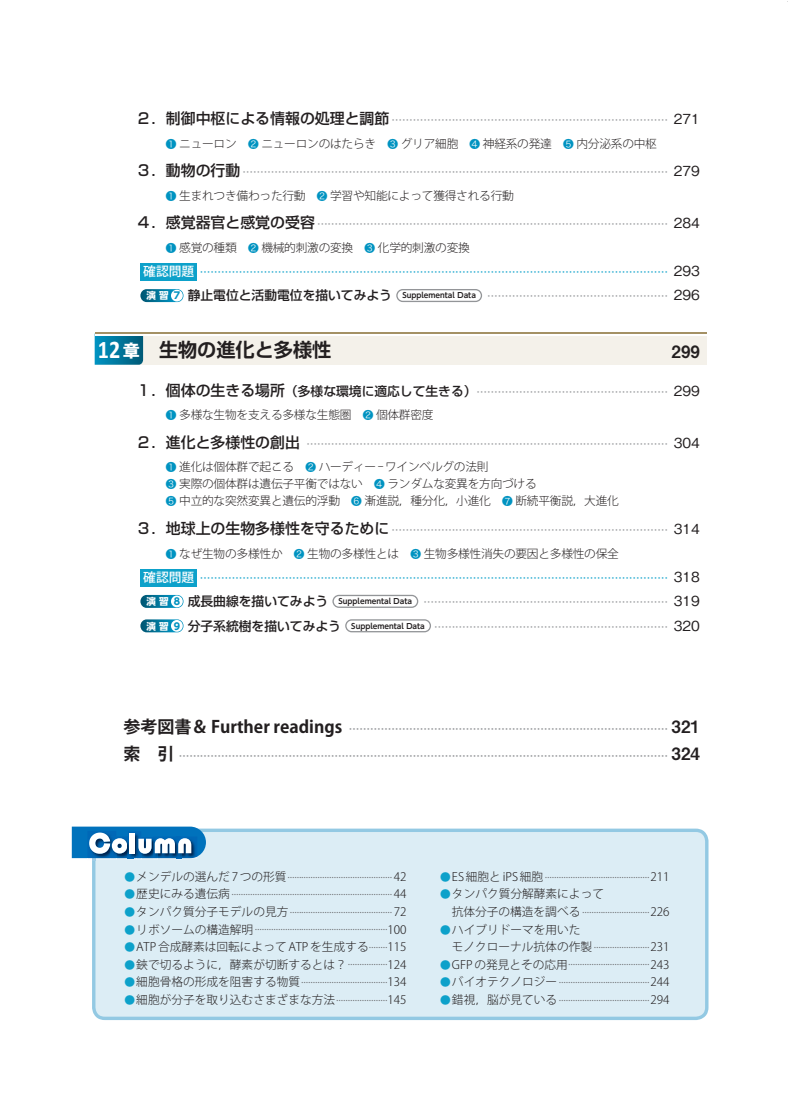
<style>
.page{position:relative;width:800px;height:1119px;background:#fff}
.page>*{position:absolute;margin:0;border:0;box-sizing:border-box;transform-origin:0 0}
.t1{font:700 19.2px "Shin Go Pro De";color:#231f20}
.t2{font:16.95px "Midashi Go Pro MB31";color:#231f20}
.t3{font:300 11.7px/14.4px "Koz Go Pro";color:#6c6d70}
.t4{font:300 11.7px/17px "Koz Go Pro";letter-spacing:-.02em;color:#231f20}
.t5{font:300 11.7px/14.4px "Koz Go Pro";color:#231f20}
.t6{font:500 10.65px "Shin Go Pro";color:#939598}
.t7{font:700 10.65px "Koz Go Pro";color:#939598}
.t8{font:500 10.65px "Koz Go Pro";color:#0da1ca}
.s1{font-size:14.85px;color:#231f20}
.s2{font-family:"Gothic BBB Pro";font-size:13.8px;color:#231f20}
.s3{font-family:"Hira Kaku Pro W3";font-weight:400;font-size:10.65px;color:#0093c1}
.s4{font-size:12.75px;color:#fff}
.s5{font-family:"UD Shin Go Pro";font-weight:700;font-size:9.6px;color:#fff}
.s6{font-family:"UD Shin Go Pro";font-weight:700;font-size:9.6px;color:#0093c1}
.s7{font-size:12.75px;color:#231f20}
.s8{font-family:"Calibri";font-size:25.5px;color:#fff}
.s9{font-family:"Koz Go Pro";font-weight:800;font-size:16.95px;color:#fff}
.s10{font-size:16.95px;color:#231f20}
.s11{font-family:"Midashi Go Pro MB31";font-weight:400;font-size:16.95px;color:#231f20}
.s12{color:#231f20}
.s13{font-size:10.65px;color:#0da1ca}
.s14{color:#6c6d70}
</style>
<div class="page">
<div style="left:140px;top:263px;width:57px;height:17px;background:#0da1ca"></div>
<div style="left:140px;top:569px;width:57px;height:17px;background:#0da1ca"></div>
<svg style="left:140px;top:289px;width:43px;height:13px"></svg>
<div style="left:171px;top:290px;width:12px;height:11px;background:#fff;border-radius:50%"></div>
<svg style="left:396px;top:289px;width:86px;height:13px"></svg>
<div style="left:95px;top:333px;width:611px;height:31px;background:#f4f1ea"></div>
<svg style="left:95px;top:335px;width:48px;height:29px"></svg>
<hr style="left:95px;top:332px;width:611px;height:3px;background:#a49165">
<hr style="left:95px;top:334px;width:611px;height:1px;background:#fff">
<svg style="left:140px;top:595px;width:43px;height:13px"></svg>
<div style="left:171px;top:595px;width:12px;height:12px;background:#fff;border-radius:50%"></div>
<svg style="left:332px;top:594px;width:86px;height:14px"></svg>
<svg style="left:140px;top:619px;width:43px;height:13px"></svg>
<div style="left:171px;top:620px;width:12px;height:11px;background:#fff;border-radius:50%"></div>
<svg style="left:345px;top:619px;width:86px;height:13px"></svg>
<div style="left:92px;top:828px;width:616px;height:191px;background:#dcedf5"></div>
<svg style="left:72px;top:826px;width:134px;height:34px"></svg>
<p class="t6" style="left:136px;top:111px;width:565px"><span class="s1">２．制御中枢による情報の処理と調節</span> …………………………………………………………………… <span class="s2">271</span></p>
<p class="t4" style="left:166px;top:135px;width:492px"><span class="s3">❶</span> ニューロン　<span class="s3">❷</span> ニューロンのはたらき　<span class="s3">❸</span> グリア細胞　<span class="s3">❹</span> 神経系の発達　<span class="s3">❺</span> 内分泌系の中枢</p>
<p class="t6" style="left:136px;top:163px;width:565px"><span class="s1">３．動物の行動</span> ………………………………………………………………………………………………………… <span class="s2">279</span></p>
<p class="t4" style="left:166px;top:187px;width:349px"><span class="s3">❶</span> 生まれつき備わった行動　<span class="s3">❷</span> 学習や知能によって獲得される行動</p>
<p class="t6" style="left:136px;top:215px;width:565px"><span class="s1">４．感覚器官と感覚の受容</span> ……………………………………………………………………………………… <span class="s2">284</span></p>
<p class="t4" style="left:166px;top:239px;width:305px"><span class="s3">❶</span> 感覚の種類　<span class="s3">❷</span> 機械的刺激の変換　<span class="s3">❸</span> 化学的刺激の変換</p>
<p class="t8" style="left:143px;top:265px;width:558px"><span class="s4">確認問題</span> …………………………………………………………………………………………………………………… <span class="s2">293</span></p>
<p class="t6" style="left:146px;top:287px;width:555px"><span class="s5">演 習</span> <span class="s6">7</span> <span class="s7">静止電位と活動電位を描いてみよう</span> <sup>Supplemental</sup> <sup>Data</sup> …………………………………………… <span class="s2">296</span></p>
<h1 class="t1" style="left:98px;top:334px;width:235px"><span class="s8">12</span> <span class="s9">章</span>　生物の進化と多様性</h1>
<h2 class="t2" style="left:671px;top:338px;width:30px">299</h2>
<p class="t6" style="left:136px;top:382px;width:565px"><span class="s1">１．個体の生きる場所</span><span class="s7">（多様な環境に適応して生きる）</span>……………………………………………… <span class="s2">299</span></p>
<p class="t4" style="left:166px;top:406px;width:269px"><span class="s3">❶</span> 多様な生物を支える多様な生態圏　<span class="s3">❷</span> 個体群密度</p>
<p class="t6" style="left:136px;top:435px;width:565px"><span class="s1">２．進化と多様性の創出</span> ………………………………………………………………………………………… <span class="s2">304</span></p>
<p class="t4" style="left:166px;top:458px;width:454px"><span class="s3">❶</span> 進化は個体群で起こる　<span class="s3">❷</span> ハーディー - ワインベルグの法則　<br><span class="s3">❸</span> 実際の個体群は遺伝子平衡ではない　<span class="s3">❹</span> ランダムな変異を方向づける　<br><span class="s3">❺</span> 中立的な突然変異と遺伝的浮動　<span class="s3">❻</span> 漸進説，種分化，小進化　<span class="s3">❼</span> 断続平衡説，大進化</p>
<p class="t6" style="left:136px;top:521px;width:565px"><span class="s1">３．地球上の生物多様性を守るために</span> …………………………………………………………………… <span class="s2">314</span></p>
<p class="t4" style="left:166px;top:545px;width:454px"><span class="s3">❶</span> なぜ生物の多様性か　<span class="s3">❷</span> 生物の多様性とは　<span class="s3">❸</span> 生物多様性消失の要因と多様性の保全</p>
<p class="t8" style="left:143px;top:571px;width:558px"><span class="s4">確認問題</span> …………………………………………………………………………………………………………………… <span class="s2">318</span></p>
<p class="t6" style="left:146px;top:593px;width:555px"><span class="s5">演 習</span> <span class="s6">8</span> <span class="s7">成長曲線を描いてみよう</span> <sup>Supplemental</sup> <sup>Data</sup> …………………………………………………………… <span class="s2">319</span></p>
<p class="t6" style="left:146px;top:618px;width:555px"><span class="s5">演 習</span> <span class="s6">9</span> <span class="s7">分子系統樹を描いてみよう</span> <sup>Supplemental</sup> <sup>Data</sup> ………………………………………………………… <span class="s2">320</span></p>
<p class="t7" style="left:123px;top:722px;width:578px"><span class="s10">参考図書＆ Further readings</span> ……………………………………………………………………………… <span class="s11">321</span></p>
<p class="t7" style="left:123px;top:749px;width:578px"><span class="s10">索　引</span> ………………………………………………………………………………………………………………………… <span class="s11">324</span></p>
<p class="t3" style="left:124px;top:866px;width:284px"><sub>●</sub><span class="s12">メンデルの選んだ 7 つの形質</span> ............................................. <span class="s12">42</span></p>
<p class="t3" style="left:124px;top:883px;width:284px"><sub>●</sub><span class="s12">歴史にみる遺伝病</span> ..................................................................... <span class="s12">44</span></p>
<p class="t3" style="left:124px;top:901px;width:284px"><sub>●</sub><span class="s12">タンパク質分子モデルの見方</span> ............................................ <span class="s12">72</span></p>
<p class="t3" style="left:124px;top:918px;width:284px"><sub>●</sub><span class="s12">リボソームの構造解明</span> .........................................................<span class="s12">100</span></p>
<p class="t5" style="left:124px;top:939px;width:283px"><span class="s13">●</span>ATP 合成酵素は回転によって ATP を生成する <sup>........</sup>115</p>
<p class="t5" style="left:124px;top:957px;width:283px"><span class="s13">●</span>鋏で切るように，酵素が切断するとは？ <sup>.................</sup>124</p>
<p class="t3" style="left:124px;top:971px;width:283px"><sub>●</sub><span class="s12">細胞骨格の形成を阻害する物質</span> .....................................<span class="s12">134</span></p>
<p class="t3" style="left:124px;top:988px;width:283px"><sub>●</sub><span class="s12">細胞が分子を取り込むさまざまな方法</span> ......................<span class="s12">145</span></p>
<p class="t3" style="left:440px;top:866px;width:231px"><sub>●</sub><span class="s12">ES 細胞と iPS 細胞</span> .............................................<span class="s12">211</span></p>
<p class="t3" style="left:440px;top:886px;width:231px"><span class="s13">●</span><span class="s12">タンパク質分解酵素によって<br>　抗体分子の構造を調べる</span> .............................<span class="s12">226</span></p>
<p class="t5" style="left:440px;top:922px;width:231px"><span class="s13">●</span>ハイブリドーマを用いた<br>　モノクローナル抗体の作製 <span class="s14">........................</span>231</p>
<p class="t3" style="left:440px;top:953px;width:231px"><sub>●</sub><span class="s12">GFP の発見とその応用</span> ...................................<span class="s12">243</span></p>
<p class="t3" style="left:440px;top:971px;width:231px"><sub>●</sub><span class="s12">バイオテクノロジー</span> .......................................<span class="s12">244</span></p>
<p class="t3" style="left:440px;top:988px;width:231px"><sub>●</sub><span class="s12">錯視，脳が見ている</span> .......................................<span class="s12">294</span></p>
</div>
